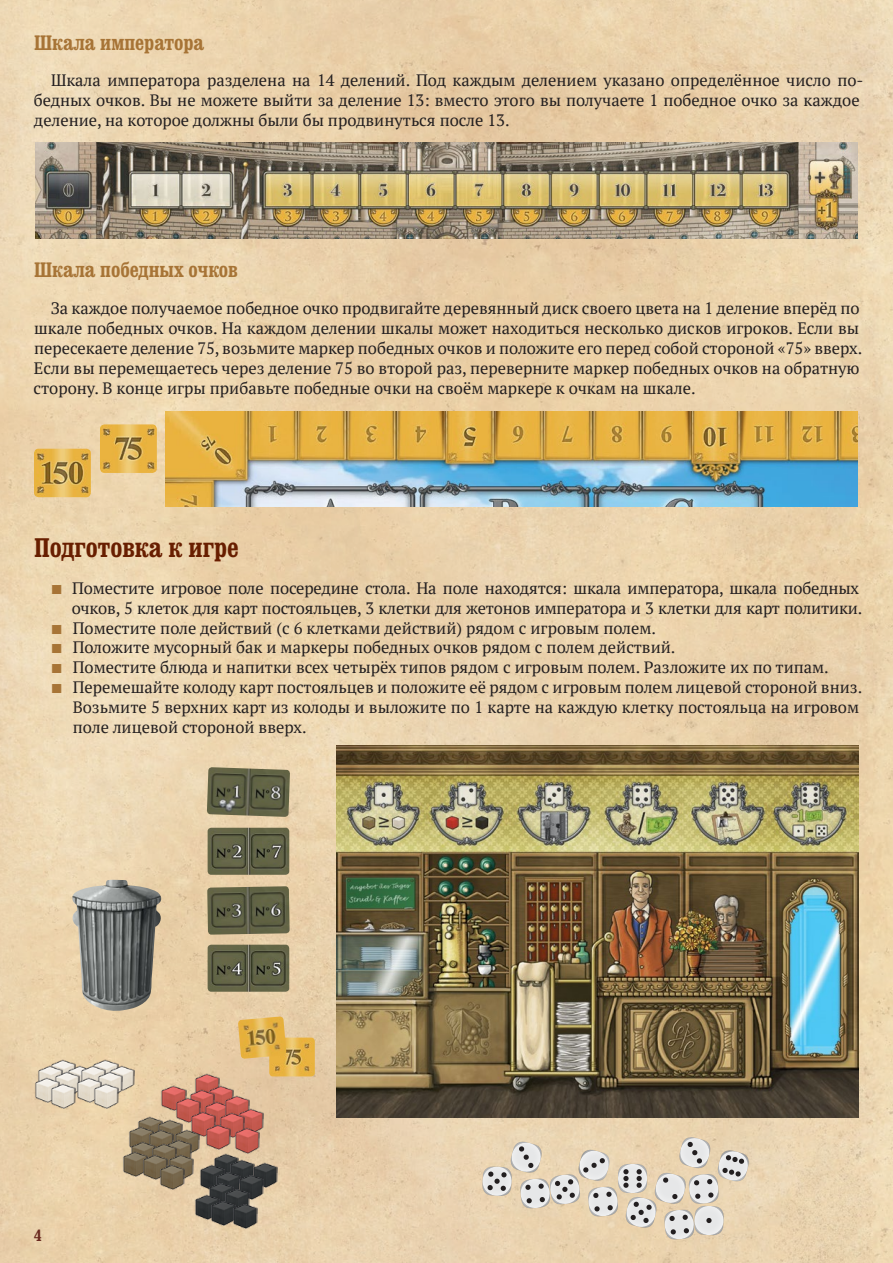
<style>
.page{position:relative;width:893px;height:1263px;background:#fff}
.page>*{position:absolute;margin:0;border:0;box-sizing:border-box;transform-origin:0 0}
.t1{font:27px "SPSL Swordsman C";color:#681e00}
.t2{font:21px "SPSL Swordsman C";color:#a77436}
.t3{font:16.5px/19.8px "PT Serif";color:#231f20}
.t4{font:16.5px "SPSL Swordsman C";color:#6a291f}
.s1{font-family:"Times New Roman";font-size:19.8px;color:#a77436}
</style>
<div class="page">
<img style="left:0;top:0;width:893px;height:1263px">
<img style="left:35px;top:143px;width:823px;height:95px">
<img style="left:166px;top:411px;width:692px;height:95px">
<img style="left:100px;top:424px;width:57px;height:49px">
<img style="left:34px;top:449px;width:57px;height:48px">
<img style="left:337px;top:746px;width:522px;height:371px">
<svg style="left:70px;top:880px;width:93px;height:133px;background:#8e8b80"></svg>
<img style="left:269px;top:1037px;width:46px;height:39px">
<img style="left:238px;top:1016px;width:49px;height:43px">
<img style="left:137px;top:1116px;width:25px;height:13px">
<img style="left:128px;top:1127px;width:25px;height:24px">
<img style="left:157px;top:1119px;width:25px;height:10px">
<img style="left:149px;top:1129px;width:51px;height:25px">
<img style="left:166px;top:1140px;width:25px;height:14px">
<img style="left:131px;top:1141px;width:25px;height:13px">
<img style="left:122px;top:1151px;width:25px;height:25px">
<img style="left:151px;top:1143px;width:25px;height:21px">
<img style="left:142px;top:1154px;width:25px;height:25px">
<img style="left:169px;top:1154px;width:25px;height:25px">
<img style="left:160px;top:1164px;width:25px;height:25px">
<img style="left:214px;top:1153px;width:25px;height:18px">
<img style="left:199px;top:1165px;width:25px;height:25px">
<img style="left:230px;top:1159px;width:25px;height:16px">
<img style="left:215px;top:1171px;width:25px;height:18px">
<img style="left:252px;top:1163px;width:25px;height:25px">
<img style="left:238px;top:1175px;width:25px;height:25px">
<img style="left:208px;top:1182px;width:26px;height:19px">
<img style="left:194px;top:1194px;width:25px;height:25px">
<img style="left:224px;top:1189px;width:25px;height:15px">
<img style="left:210px;top:1201px;width:25px;height:25px">
<img style="left:233px;top:1204px;width:25px;height:25px">
<img style="left:50px;top:1059px;width:26px;height:50px">
<img style="left:67px;top:1065px;width:13px;height:7px">
<img style="left:38px;top:1066px;width:25px;height:12px">
<img style="left:55px;top:1072px;width:25px;height:25px">
<img style="left:34px;top:1078px;width:25px;height:25px">
<img style="left:93px;top:1059px;width:25px;height:49px">
<img style="left:110px;top:1065px;width:25px;height:25px">
<img style="left:80px;top:1065px;width:26px;height:12px">
<img style="left:97px;top:1072px;width:25px;height:25px">
<img style="left:77px;top:1077px;width:25px;height:25px">
<img style="left:194px;top:1073px;width:25px;height:16px">
<img style="left:209px;top:1085px;width:25px;height:17px">
<img style="left:190px;top:1089px;width:25px;height:23px">
<img style="left:204px;top:1102px;width:20px;height:22px">
<img style="left:161px;top:1085px;width:25px;height:25px">
<img style="left:176px;top:1098px;width:25px;height:25px">
<img style="left:224px;top:1096px;width:25px;height:16px">
<img style="left:239px;top:1108px;width:25px;height:25px">
<img style="left:220px;top:1112px;width:25px;height:25px">
<img style="left:234px;top:1128px;width:25px;height:25px">
<img style="left:191px;top:1112px;width:25px;height:25px">
<img style="left:206px;top:1124px;width:25px;height:25px">
<svg style="left:481px;top:1133px;width:273px;height:110px;background:#dfd1ba"></svg>
<img style="left:207px;top:767px;width:83px;height:50px">
<img style="left:208px;top:828px;width:81px;height:47px">
<img style="left:207px;top:886px;width:83px;height:49px">
<img style="left:208px;top:945px;width:81px;height:47px">
<p class="t2" style="left:34px;top:31px;width:172px">Шкала императора</p>
<p class="t3" style="left:34px;top:70px;width:831px;text-indent:17px">Шкала императора разделена на 14 делений. Под каждым делением указано определённое число по&shy;бедных очков. Вы не можете выйти за деление 13: вместо этого вы получаете 1 победное очко за каждое деление, на которое должны были бы продвинуться после 13.</p>
<p class="t2" style="left:34px;top:259px;width:205px">Шкала победных очков</p>
<p class="t3" style="left:34px;top:298px;width:830px;text-indent:17px">За каждое получаемое победное очко продвигайте деревянный диск своего цвета на 1 деление вперёд по шкале победных очков. На каждом делении шкалы может находиться несколько дисков игроков. Если вы пересекаете деление 75, возьмите маркер победных очков и положите его перед собой стороной «75» вверх.<br>Если вы перемещаетесь через деление 75 во второй раз, переверните маркер победных очков на обратную сторону. В конце игры прибавьте победные очки на своём маркере к очкам на шкале.</p>
<h1 class="t1" style="left:34px;top:533px;width:206px">Подготовка к игре</h1>
<p class="t3" style="left:51px;top:578px;width:813px;text-align:right"><span class="s1">■</span> Поместите игровое поле посередине стола. На поле находятся: шкала императора, шкала победных очков, 5 клеток для карт постояльцев, 3 клетки для жетонов императора и 3 клетки для карт политики.</p>
<p class="t3" style="left:51px;top:618px;width:607px"><span class="s1">■</span> Поместите поле действий (с 6 клетками действий) рядом с игровым полем.</p>
<p class="t3" style="left:51px;top:637px;width:626px"><span class="s1">■</span> Положите мусорный бак и маркеры победных очков рядом с полем действий.</p>
<p class="t3" style="left:51px;top:657px;width:779px"><span class="s1">■</span> Поместите блюда и напитки всех четырёх типов рядом с игровым полем. Разложите их по типам.</p>
<p class="t3" style="left:73px;top:677px;width:791px;text-indent:-22px"><span class="s1">■</span> Перемешайте колоду карт постояльцев и положите её рядом с игровым полем лицевой стороной вниз.<br>Возьмите 5 верхних карт из колоды и выложите по 1 карте на каждую клетку постояльца на игровом поле лицевой стороной вверх.</p>
<p class="t4" style="left:34px;top:1226px;width:9px">4</p>
</div>
